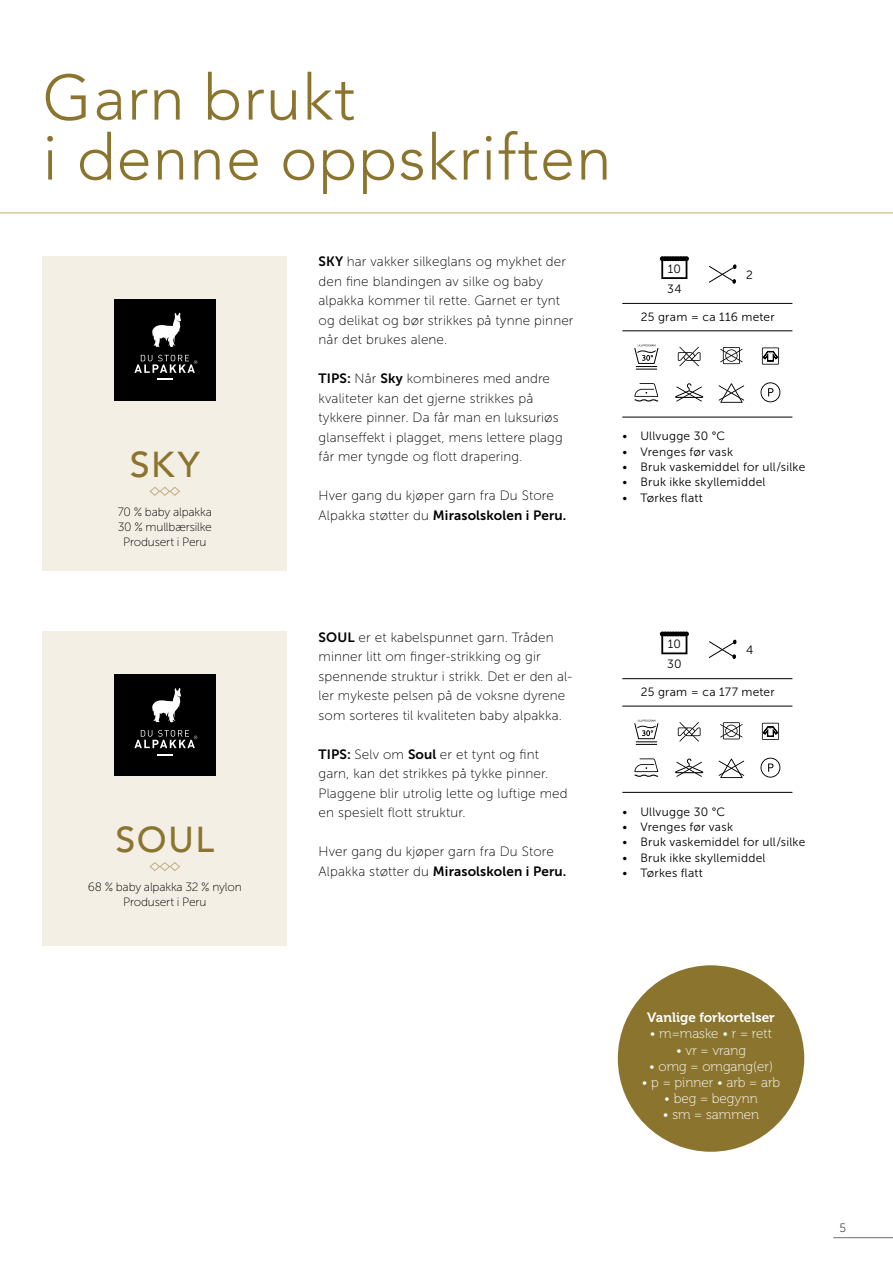
<style>
.page{position:relative;width:893px;height:1263px;background:#fff}
.page>*{position:absolute;margin:0;border:0;box-sizing:border-box;transform-origin:0 0}
.t1{font:300 63.3px "Avenir";letter-spacing:.02em;color:#8b752e}
.INNHOLD_-_Midtstilt{font:500 36px "Avenir";letter-spacing:.045em;color:#8b752e}
.t2{font:13.5px/19.5px "Museo Sans 100";letter-spacing:.01em;color:#000}
.t3{font:13.5px "Museo 100";color:#fff}
.t4{font:13.5px "Museo 700";color:#fff}
.INNHOLD{font:12px "Museo Sans 300";letter-spacing:.025em;color:#000}
.INNHOLD_-_Midtstilt-2{font:12px "Museo Sans 100";letter-spacing:-.01em;color:#000}
.INNHOLD_-_Midtstilt-3{font:12px "Museo Sans 300";letter-spacing:.02em;color:#000}
.s1{font-family:"Museo Sans 700"}
</style>
<div class="page">
<hr style="left:833px;top:1237px;width:60px;height:1px;background:#6d6e71">
<hr style="left:0;top:212px;width:893px;height:2px;background:#d5ca9f">
<div style="left:43px;top:256px;width:244px;height:315px;background:#f3efe4"></div>
<div style="left:114px;top:299px;width:102px;height:101px;background:#000"></div>
<svg style="left:158px;top:379px;width:15px;height:1px"></svg>
<svg style="left:152px;top:313px;width:29px;height:34px"></svg>
<svg style="left:134px;top:355px;width:63px;height:18px"></svg>
<svg style="left:149px;top:487px;width:31px;height:9px"></svg>
<svg style="left:709px;top:264px;width:28px;height:20px"></svg>
<svg style="left:660px;top:256px;width:29px;height:23px"></svg>
<svg style="left:760px;top:382px;width:20px;height:20px"></svg>
<svg style="left:634px;top:383px;width:24px;height:18px"></svg>
<svg style="left:720px;top:347px;width:23px;height:17px"></svg>
<svg style="left:719px;top:383px;width:25px;height:20px"></svg>
<hr style="left:622px;top:303px;width:170px;height:1px;background:#000">
<hr style="left:622px;top:331px;width:170px;height:1px;background:#000">
<hr style="left:622px;top:417px;width:170px;height:1px;background:#000">
<svg style="left:678px;top:347px;width:22px;height:19px"></svg>
<svg style="left:634px;top:344px;width:24px;height:26px"></svg>
<svg style="left:675px;top:383px;width:28px;height:18px"></svg>
<svg style="left:762px;top:347px;width:17px;height:18px"></svg>
<div style="left:43px;top:631px;width:244px;height:315px;background:#f3efe4"></div>
<div style="left:114px;top:674px;width:102px;height:102px;background:#000"></div>
<svg style="left:158px;top:754px;width:15px;height:1px"></svg>
<svg style="left:152px;top:688px;width:29px;height:34px"></svg>
<svg style="left:134px;top:730px;width:63px;height:18px"></svg>
<svg style="left:149px;top:862px;width:31px;height:9px"></svg>
<svg style="left:708px;top:639px;width:29px;height:20px"></svg>
<svg style="left:660px;top:631px;width:29px;height:23px"></svg>
<svg style="left:760px;top:758px;width:20px;height:20px"></svg>
<svg style="left:634px;top:758px;width:24px;height:19px"></svg>
<svg style="left:720px;top:722px;width:23px;height:17px"></svg>
<svg style="left:719px;top:758px;width:25px;height:20px"></svg>
<hr style="left:622px;top:678px;width:170px;height:1px;background:#000">
<hr style="left:622px;top:706px;width:170px;height:1px;background:#000">
<hr style="left:622px;top:792px;width:170px;height:1px;background:#000">
<svg style="left:678px;top:722px;width:22px;height:19px"></svg>
<svg style="left:634px;top:720px;width:24px;height:25px"></svg>
<svg style="left:675px;top:758px;width:28px;height:19px"></svg>
<svg style="left:762px;top:723px;width:17px;height:17px"></svg>
<div style="left:618px;top:965px;width:186px;height:187px;background:#8b752e;border-radius:50%"></div>
<p class="t1" style="left:43px;top:60px;width:314px">Garn brukt</p>
<p class="t1" style="left:43px;top:120px;width:570px">i denne oppskriften</p>
<p class="INNHOLD_-_Midtstilt" style="left:130px;top:433px;width:72px">SKY</p>
<p class="INNHOLD_-_Midtstilt-2" style="left:118px;top:505px;width:95px">70 % baby alpakka</p>
<p class="INNHOLD_-_Midtstilt-2" style="left:118px;top:520px;width:96px">30 % mullbærsilke</p>
<p class="INNHOLD_-_Midtstilt-2" style="left:123px;top:535px;width:85px">Produsert i Peru</p>
<p class="t2" style="left:319px;top:252px;width:256px"><span class="s1">SKY</span> har vakker silkeglans og mykhet der den fine blandingen av silke og baby alpakka kommer til rette. Garnet er tynt og delikat og bør strikkes på tynne pinner når det brukes alene.</p>
<p class="t2" style="left:319px;top:369px;width:246px"><span class="s1">TIPS:</span> Når <span class="s1">Sky</span> kombineres med andre kvaliteter kan det gjerne strikkes på tykkere pinner. Da får man en luksuriøs glanseffekt i plagget, mens lettere plagg får mer tyngde og flott drapering.</p>
<p class="t2" style="left:319px;top:486px;width:249px">Hver gang du kjøper garn fra Du Store<br>Alpakka støtter du <span class="s1">Mirasolskolen i Peru.</span></p>
<p class="INNHOLD_-_Midtstilt-3" style="left:668px;top:263px;width:15px">10</p>
<p class="INNHOLD_-_Midtstilt-3" style="left:667px;top:282px;width:16px">34</p>
<p class="INNHOLD_-_Midtstilt-3" style="left:746px;top:268px;width:8px">2</p>
<p class="INNHOLD_-_Midtstilt-3" style="left:641px;top:310px;width:135px">25 gram = ca 116 meter</p>
<p class="INNHOLD" style="left:622px;top:430px;width:104px">• Ullvugge 30 °C</p>
<p class="INNHOLD" style="left:622px;top:445px;width:112px">• Vrenges før vask</p>
<p class="INNHOLD" style="left:622px;top:460px;width:184px">• Bruk vaskemiddel for ull/silke</p>
<p class="INNHOLD" style="left:622px;top:476px;width:145px">• Bruk ikke skyllemiddel</p>
<p class="INNHOLD" style="left:622px;top:491px;width:82px">• Tørkes flatt</p>
<p class="INNHOLD_-_Midtstilt" style="left:116px;top:808px;width:100px">SOUL</p>
<p class="INNHOLD_-_Midtstilt-2" style="left:88px;top:880px;width:156px">68 % baby alpakka 32 % nylon</p>
<p class="INNHOLD_-_Midtstilt-2" style="left:123px;top:895px;width:85px">Produsert i Peru</p>
<p class="t2" style="left:319px;top:627px;width:255px"><span class="s1">SOUL</span> er et kabelspunnet garn. Tråden minner litt om finger-strikking og gir spennende struktur i strikk. Det er den al&shy;ler mykeste pelsen på de voksne dyrene som sorteres til kvaliteten baby alpakka.</p>
<p class="t2" style="left:319px;top:744px;width:251px"><span class="s1">TIPS:</span> Selv om <span class="s1">Soul</span> er et tynt og fint garn, kan det strikkes på tykke pinner.<br>Plaggene blir utrolig lette og luftige med en spesielt flott struktur.</p>
<p class="t2" style="left:319px;top:842px;width:249px">Hver gang du kjøper garn fra Du Store<br>Alpakka støtter du <span class="s1">Mirasolskolen i Peru.</span></p>
<p class="INNHOLD_-_Midtstilt-3" style="left:668px;top:638px;width:15px">10</p>
<p class="INNHOLD_-_Midtstilt-3" style="left:667px;top:657px;width:16px">30</p>
<p class="INNHOLD_-_Midtstilt-3" style="left:746px;top:644px;width:9px">4</p>
<p class="INNHOLD_-_Midtstilt-3" style="left:641px;top:685px;width:135px">25 gram = ca 177 meter</p>
<p class="INNHOLD" style="left:622px;top:805px;width:104px">• Ullvugge 30 °C</p>
<p class="INNHOLD" style="left:622px;top:820px;width:112px">• Vrenges før vask</p>
<p class="INNHOLD" style="left:622px;top:836px;width:184px">• Bruk vaskemiddel for ull/silke</p>
<p class="INNHOLD" style="left:622px;top:851px;width:145px">• Bruk ikke skyllemiddel</p>
<p class="INNHOLD" style="left:622px;top:866px;width:82px">• Tørkes flatt</p>
<p class="t4" style="left:647px;top:1010px;width:129px">Vanlige forkortelser</p>
<p class="t3" style="left:650px;top:1026px;width:124px">• m=maske • r = rett</p>
<p class="t3" style="left:676px;top:1043px;width:71px">• vr = vrang</p>
<p class="t3" style="left:649px;top:1059px;width:125px">• omg = omgang(er)</p>
<p class="t3" style="left:642px;top:1075px;width:140px">• p = pinner • arb = arb</p>
<p class="t3" style="left:664px;top:1091px;width:95px">• beg = begynn</p>
<p class="t3" style="left:663px;top:1107px;width:98px">• sm = sammen</p>
<p class="INNHOLD_-_Midtstilt-2" style="left:839px;top:1221px;width:8px">5</p>
</div>
